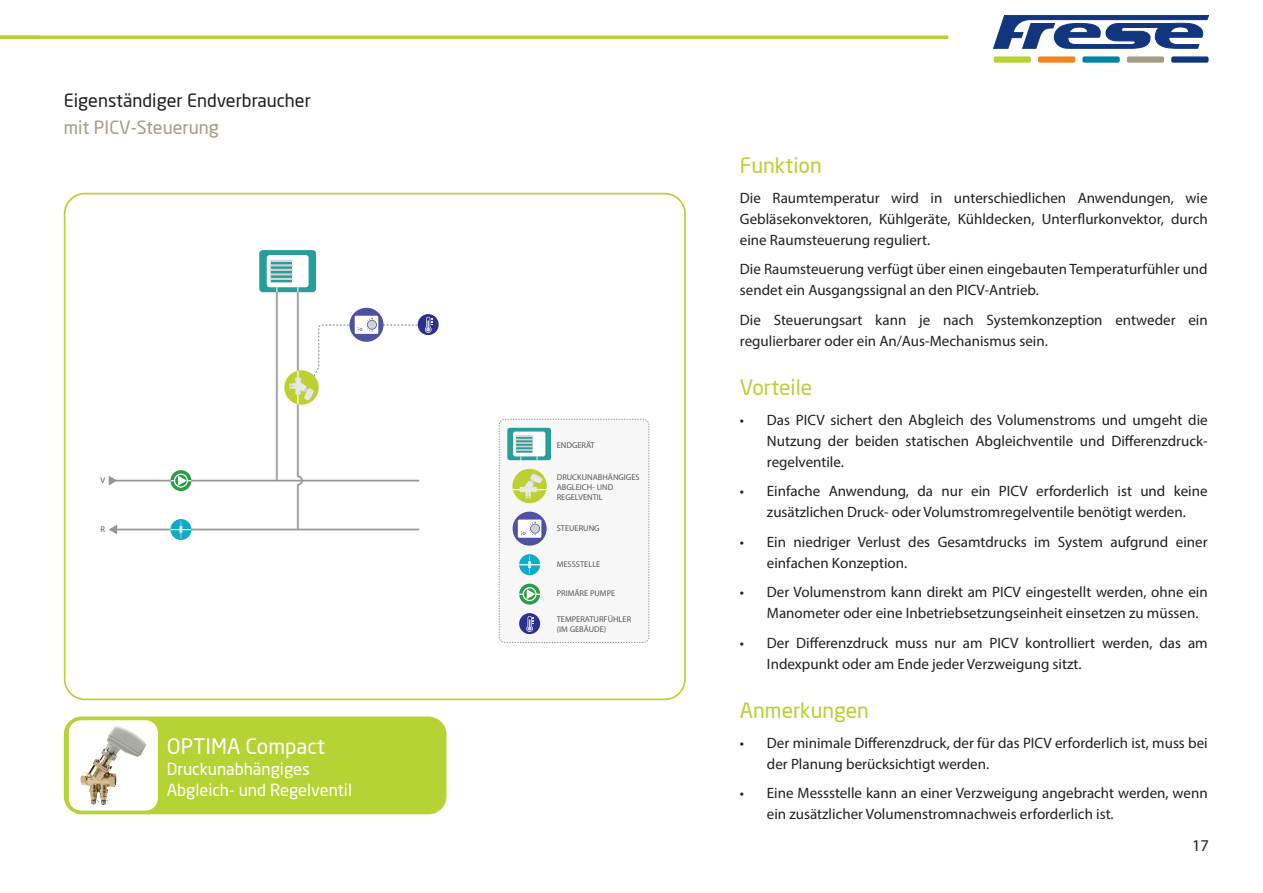
<style>
.page{position:relative;width:1263px;height:893px;background:#fff}
.page>*{position:absolute;margin:0;border:0;box-sizing:border-box;transform-origin:0 0}
.Overskrift{font:21px "Neo Sans";color:#b5d334}
.Overskrift-2{font:21px "Neo Sans";color:#fff}
.Overskrift-3{font:18px "Neo Sans";color:#231f20}
.Overskrift-4{font:18px "Neo Sans";color:#a49c87}
.Overskrift-5{font:16.5px "Neo Sans";color:#fff}
.t1{font:16.5px "Myriad Pro";color:#231f20}
.t2{font:15px/21px "Myriad Pro";color:#231f20}
.t3{font:8.4px/10.1px "Myriad Pro";color:#57585a}
</style>
<div class="page">
<hr style="left:0;top:36px;width:948px;height:3px;background:#b5d334">
<div style="left:994px;top:56px;width:37px;height:7px;background:#b5d334;border-radius:2px"></div>
<div style="left:1038px;top:56px;width:37px;height:7px;background:#f58220;border-radius:2px"></div>
<div style="left:1082px;top:56px;width:38px;height:7px;background:#0081a7;border-radius:2px"></div>
<div style="left:1127px;top:56px;width:37px;height:7px;background:#a49c87;border-radius:2px"></div>
<div style="left:1171px;top:56px;width:37px;height:7px;background:#11367e;border-radius:2px"></div>
<svg style="left:993px;top:15px;width:216px;height:34px"></svg>
<svg style="left:117px;top:284px;width:200px;height:248px"></svg>
<svg style="left:109px;top:525px;width:8px;height:9px"></svg>
<svg style="left:109px;top:476px;width:8px;height:9px"></svg>
<hr style="left:113px;top:529px;width:306px;height:1px;background:#939598">
<hr style="left:113px;top:480px;width:306px;height:1px;background:#939598">
<svg style="left:170px;top:519px;width:21px;height:21px"></svg>
<svg style="left:170px;top:521px;width:21px;height:17px"></svg>
<svg style="left:170px;top:470px;width:21px;height:21px"></svg>
<div style="left:174px;top:474px;width:14px;height:14px;border:1px solid #fff;border-radius:50%"></div>
<svg style="left:170px;top:476px;width:21px;height:10px"></svg>
<hr style="left:276px;top:286px;width:1px;height:195px;background:#939598">
<svg style="left:418px;top:314px;width:21px;height:21px"></svg>
<div style="left:259px;top:250px;width:57px;height:42px;background:#289d99;border-radius:4px"></div>
<div style="left:267px;top:255px;width:42px;height:32px;background:#fff;border-radius:3px"></div>
<div style="left:271px;top:262px;width:21px;height:20px;background:#289d99"></div>
<svg style="left:269px;top:260px;width:24px;height:20px"></svg>
<div style="left:499px;top:419px;width:150px;height:223px;background:#f7f7f8;border-radius:6px"></div>
<div style="left:499px;top:419px;width:150px;height:224px;border:1px dashed #939598;border-radius:6px"></div>
<div style="left:512px;top:469px;width:35px;height:34px;background:#bcd031;border-radius:50%"></div>
<svg style="left:512px;top:473px;width:35px;height:26px"></svg>
<svg style="left:519px;top:554px;width:21px;height:21px"></svg>
<svg style="left:519px;top:556px;width:21px;height:18px"></svg>
<svg style="left:519px;top:584px;width:21px;height:21px"></svg>
<div style="left:523px;top:587px;width:14px;height:14px;border:1px solid #fff;border-radius:50%"></div>
<svg style="left:519px;top:589px;width:21px;height:10px"></svg>
<svg style="left:513px;top:512px;width:34px;height:34px"></svg>
<svg style="left:518px;top:520px;width:23px;height:18px"></svg>
<div style="left:507px;top:428px;width:44px;height:32px;background:#289d99;border-radius:3px"></div>
<div style="left:513px;top:432px;width:32px;height:24px;background:#fff;border-radius:2px"></div>
<svg style="left:515px;top:435px;width:23px;height:25px"></svg>
<div style="left:519px;top:613px;width:21px;height:21px;background:#2c318e;border-radius:50%"></div>
<svg style="left:526px;top:616px;width:8px;height:16px"></svg>
<svg style="left:284px;top:370px;width:35px;height:35px"></svg>
<svg style="left:289px;top:287px;width:144px;height:244px"></svg>
<div style="left:64px;top:193px;width:622px;height:507px;border:2px solid #b5d334;border-radius:20px"></div>
<div style="left:64px;top:716px;width:382px;height:98px;background:#b5d334;border-radius:18px"></div>
<svg style="left:69px;top:720px;width:89px;height:90px;background:#f2f3ee"></svg>
<img style="left:80px;top:726px;width:35px;height:79px">
<p class="Overskrift-3" style="left:64px;top:89px;width:249px">Eigenständiger Endverbraucher</p>
<p class="Overskrift-4" style="left:64px;top:116px;width:157px">mit PICV-Steuerung</p>
<p class="t3" style="left:100px;top:475px;width:6px">V</p>
<p class="t3" style="left:100px;top:524px;width:6px">R</p>
<p class="Overskrift-2" style="left:167px;top:733px;width:160px">OPTIMA Compact</p>
<p class="Overskrift-5" style="left:167px;top:758px;width:145px">Druckunabhängiges</p>
<p class="Overskrift-5" style="left:167px;top:779px;width:187px">Abgleich- und Regelventil</p>
<p class="t3" style="left:557px;top:440px;width:40px">ENDGERÄT</p>
<p class="t3" style="left:557px;top:472px;width:84px">DRUCKUNABHÄNGIGES<br>ABGLEICH- UND<br>REGELVENTIL</p>
<p class="t3" style="left:557px;top:523px;width:44px">STEUERUNG</p>
<p class="t3" style="left:557px;top:559px;width:45px">MESSSTELLE</p>
<p class="t3" style="left:557px;top:588px;width:60px">PRIMÄRE PUMPE</p>
<p class="t3" style="left:557px;top:614px;width:76px">TEMPERATURFÜHLER (IM GEBÄUDE)</p>
<p class="Overskrift" style="left:740px;top:153px;width:83px">Funktion</p>
<p class="t2" style="left:740px;top:187px;width:469px;text-align:justify">Die Raumtemperatur wird in unterschiedlichen Anwendungen, wie Gebläsekonvektoren, Kühlgeräte, Kühldecken, Unterflurkonvektor, durch eine Raumsteuerung reguliert.</p>
<p class="t2" style="left:740px;top:259px;width:469px">Die Raumsteuerung verfügt über einen eingebauten Temperaturfühler und sendet ein Ausgangssignal an den PICV-Antrieb.</p>
<p class="t2" style="left:740px;top:309px;width:469px">Die Steuerungsart kann je nach Systemkonzeption entweder ein regulierbarer oder ein An/Aus-Mechanismus sein.</p>
<p class="Overskrift" style="left:740px;top:375px;width:74px">Vorteile</p>
<p class="t2" style="left:767px;top:409px;width:442px;text-align:justify;text-indent:-27px">• Das PICV sichert den Abgleich des Volumenstroms und umgeht die Nutzung der beiden statischen Abgleichventile und Differenzdruck&shy;regelventile.</p>
<p class="t2" style="left:740px;top:481px;width:469px;text-align:center">• Einfache Anwendung, da nur ein PICV erforderlich ist und keine zusätzlichen Druck- oder Volumstromregelventile benötigt werden.</p>
<p class="t2" style="left:767px;top:531px;width:442px;text-indent:-27px">• Ein niedriger Verlust des Gesamtdrucks im System aufgrund einer einfachen Konzeption.</p>
<p class="t2" style="left:767px;top:582px;width:442px;text-indent:-27px">• Der Volumenstrom kann direkt am PICV eingestellt werden, ohne ein<br>Manometer oder eine Inbetriebsetzungseinheit einsetzen zu müssen.</p>
<p class="t2" style="left:767px;top:632px;width:442px;text-indent:-27px">• Der Differenzdruck muss nur am PICV kontrolliert werden, das am<br>Indexpunkt oder am Ende jeder Verzweigung sitzt.</p>
<p class="Overskrift" style="left:740px;top:698px;width:131px">Anmerkungen</p>
<p class="t2" style="left:767px;top:732px;width:442px;text-indent:-27px">• Der minimale Differenzdruck, der für das PICV erforderlich ist, muss bei der Planung berücksichtigt werden.</p>
<p class="t2" style="left:767px;top:782px;width:442px;text-indent:-27px">• Eine Messstelle kann an einer Verzweigung angebracht werden, wenn ein zusätzlicher Volumenstromnachweis erforderlich ist.</p>
<p class="t1" style="left:1192px;top:836px;width:18px">17</p>
</div>
